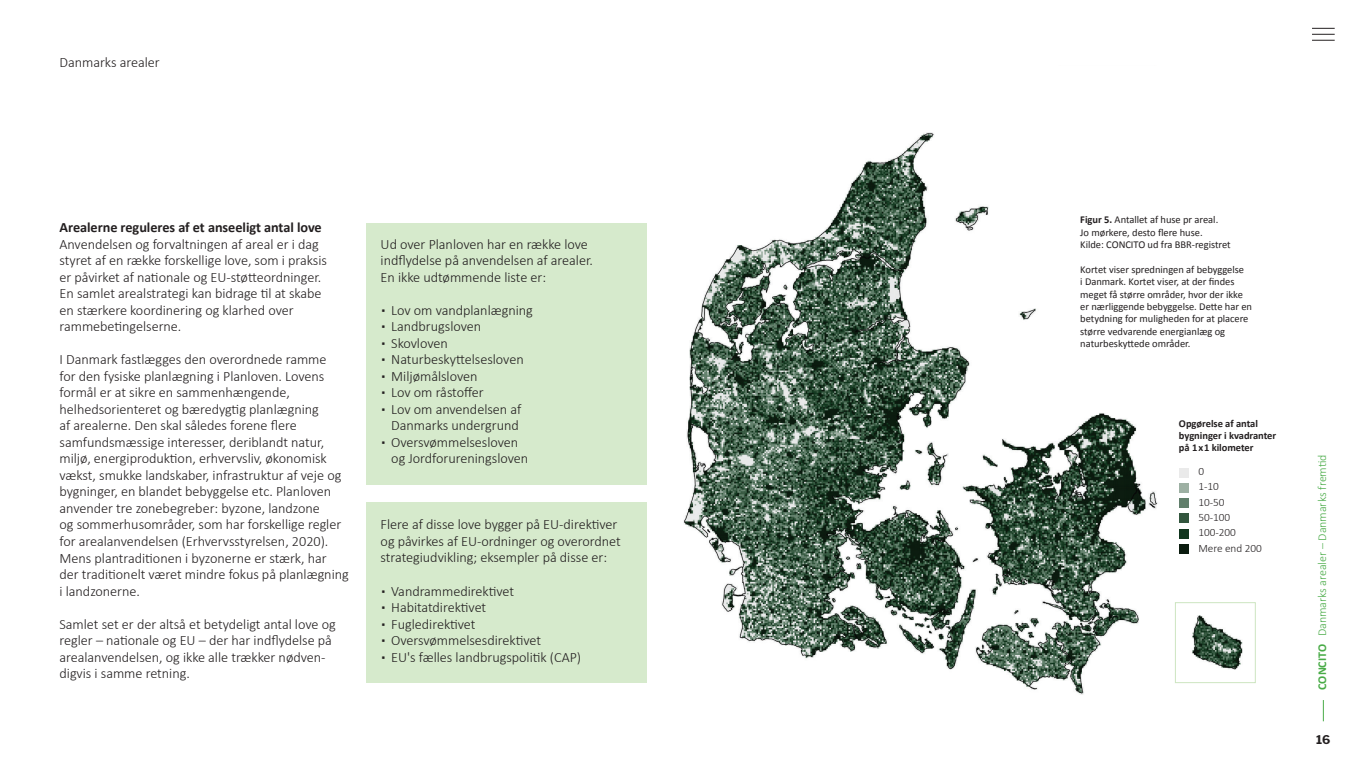
<style>
.page{position:relative;width:1361px;height:766px;background:#fff}
.page>*{position:absolute;margin:0;border:0;box-sizing:border-box;transform-origin:0 0}
.t1{font:300 14.25px/16.5px "Calibri";letter-spacing:-.005em;color:#231f20}
.t2{font:700 14.25px "Calibri";letter-spacing:-.005em;color:#231f20}
.t3{font:300 12px "Calibri";letter-spacing:-.005em;color:#49ab47}
.t4{font:100 12px "Libre Franklin";color:#231f20}
.t5{font:300 11.25px/15.3px "Calibri";letter-spacing:-.005em;color:#231f20}
.t6{font:10.5px/12.3px "Calibri";letter-spacing:-.005em;color:#231f20}
.t7{font:700 10.5px/12.3px "Calibri";letter-spacing:-.005em;color:#231f20}
.s1{font-weight:700}
</style>
<div class="page">
<img style="left:683px;top:132px;width:475px;height:563px">
<div style="left:650px;top:60px;width:175px;height:153px;background:#fff"></div>
<div style="left:1023px;top:66px;width:183px;height:173px;background:#fff"></div>
<img style="left:1192px;top:615px;width:64px;height:54px">
<div style="left:1175px;top:602px;width:80px;height:80px;border:1px solid #cde5c1"></div>
<svg style="left:1312px;top:28px;width:22px;height:13px"></svg>
<svg style="left:1323px;top:700px;width:1px;height:21px"></svg>
<div style="left:366px;top:223px;width:280px;height:261px;background:#d6eacc"></div>
<div style="left:366px;top:502px;width:280px;height:180px;background:#d6eacc"></div>
<div style="left:1179px;top:468px;width:9px;height:9px;background:#eaeaea"></div>
<div style="left:1179px;top:483px;width:9px;height:10px;background:#9db0a3"></div>
<div style="left:1179px;top:498px;width:9px;height:10px;background:#617f6b"></div>
<div style="left:1179px;top:528px;width:9px;height:10px;background:#10351d"></div>
<div style="left:1179px;top:513px;width:9px;height:10px;background:#33563e"></div>
<div style="left:1179px;top:543px;width:9px;height:10px;background:#0b1c0f"></div>
<p class="t1" style="left:60px;top:54px;width:102px">Danmarks arealer</p>
<p class="t2" style="left:60px;top:217px;width:264px">Arealerne reguleres af et anseeligt antal love</p>
<p class="t1" style="left:60px;top:235px;width:269px">Anvendelsen og forvaltningen af areal er i dag styret af en række forskellige love, som i praksis er påvirket af nationale og EU-støtteordninger.<br>En samlet arealstrategi kan bidrage til at skabe en stærkere koordinering og klarhed over rammebetingelserne.</p>
<p class="t1" style="left:60px;top:351px;width:291px">I Danmark fastlægges den overordnede ramme<br>for den fysiske planlægning i Planloven. Lovens formål er at sikre en sammenhængende, helhedsorienteret og bæredygtig planlægning<br>af arealerne. Den skal således forene flere samfundsmæssige interesser, deriblandt natur, miljø, energiproduktion, erhvervsliv, økonomisk vækst, smukke landskaber, infrastruktur af veje og bygninger, en blandet bebyggelse etc. Planloven anvender tre zonebegreber: byzone, landzone<br>og sommerhusområder, som har forskellige regler for arealanvendelsen (Erhvervsstyrelsen, 2020).<br>Mens plantraditionen i byzonerne er stærk, har der traditionelt været mindre fokus på planlægning i landzonerne.</p>
<p class="t1" style="left:60px;top:615px;width:278px">Samlet set er der altså et betydeligt antal love og regler – nationale og EU – der har indflydelse på arealanvendelsen, og ikke alle trækker nødven&shy;digvis i samme retning.</p>
<p class="t1" style="left:381px;top:235px;width:214px">Ud over Planloven har en række love indflydelse på anvendelsen af arealer.<br>En ikke udtømmende liste er:</p>
<p class="t1" style="left:381px;top:301px;width:154px">▪ Lov om vandplanlægning</p>
<p class="t1" style="left:381px;top:318px;width:102px">▪ Landbrugsloven</p>
<p class="t1" style="left:381px;top:334px;width:69px">▪ Skovloven</p>
<p class="t1" style="left:381px;top:351px;width:145px">▪ Naturbeskyttelsesloven</p>
<p class="t1" style="left:381px;top:367px;width:98px">▪ Miljømålsloven</p>
<p class="t1" style="left:381px;top:384px;width:105px">▪ Lov om råstoffer</p>
<p class="t1" style="left:381px;top:400px;width:142px;text-align:center">▪ Lov om anvendelsen af<br>Danmarks undergrund</p>
<p class="t1" style="left:391px;top:433px;width:139px;text-indent:-11px">▪ Oversvømmelsesloven og Jordforureningsloven</p>
<p class="t1" style="left:381px;top:516px;width:242px">Flere af disse love bygger på EU-direktiver og påvirkes af EU-ordninger og overordnet strategiudvikling; eksempler på disse er:</p>
<p class="t1" style="left:381px;top:582px;width:135px">▪ Vandrammedirektivet</p>
<p class="t1" style="left:381px;top:598px;width:107px">▪ Habitatdirektivet</p>
<p class="t1" style="left:381px;top:615px;width:96px">▪ Fugledirektivet</p>
<p class="t1" style="left:381px;top:631px;width:162px">▪ Oversvømmelsesdirektivet</p>
<p class="t1" style="left:381px;top:648px;width:202px">▪ EU's fælles landbrugspolitik (CAP)</p>
<p class="t6" style="left:1080px;top:213px;width:152px"><span class="s1">Figur 5.</span> Antallet af huse pr areal.<br>Jo mørkere, desto flere huse.<br>Kilde: CONCITO ud fra BBR-registret</p>
<p class="t6" style="left:1080px;top:263px;width:173px">Kortet viser spredningen af bebyggelse<br>i Danmark. Kortet viser, at der findes meget få større områder, hvor der ikke er nærliggende bebyggelse. Dette har en betydning for muligheden for at placere større vedvarende energianlæg og naturbeskyttede områder.</p>
<p class="t7" style="left:1179px;top:416px;width:99px">Opgørelse af antal bygninger i kvadranter på 1x1 kilometer</p>
<p class="t5" style="left:1198px;top:463px;width:65px">0<br>1-10<br>10-50<br>50-100<br>100-200<br>Mere end 200</p>
<p class="t3" style="left:1314px;top:689px;width:237px;rotate:-90deg"><span class="s1">CONCITO</span> Danmarks arealer – Danmarks fremtid</p>
<p class="t4" style="left:1316px;top:730px;width:16px">16</p>
</div>
